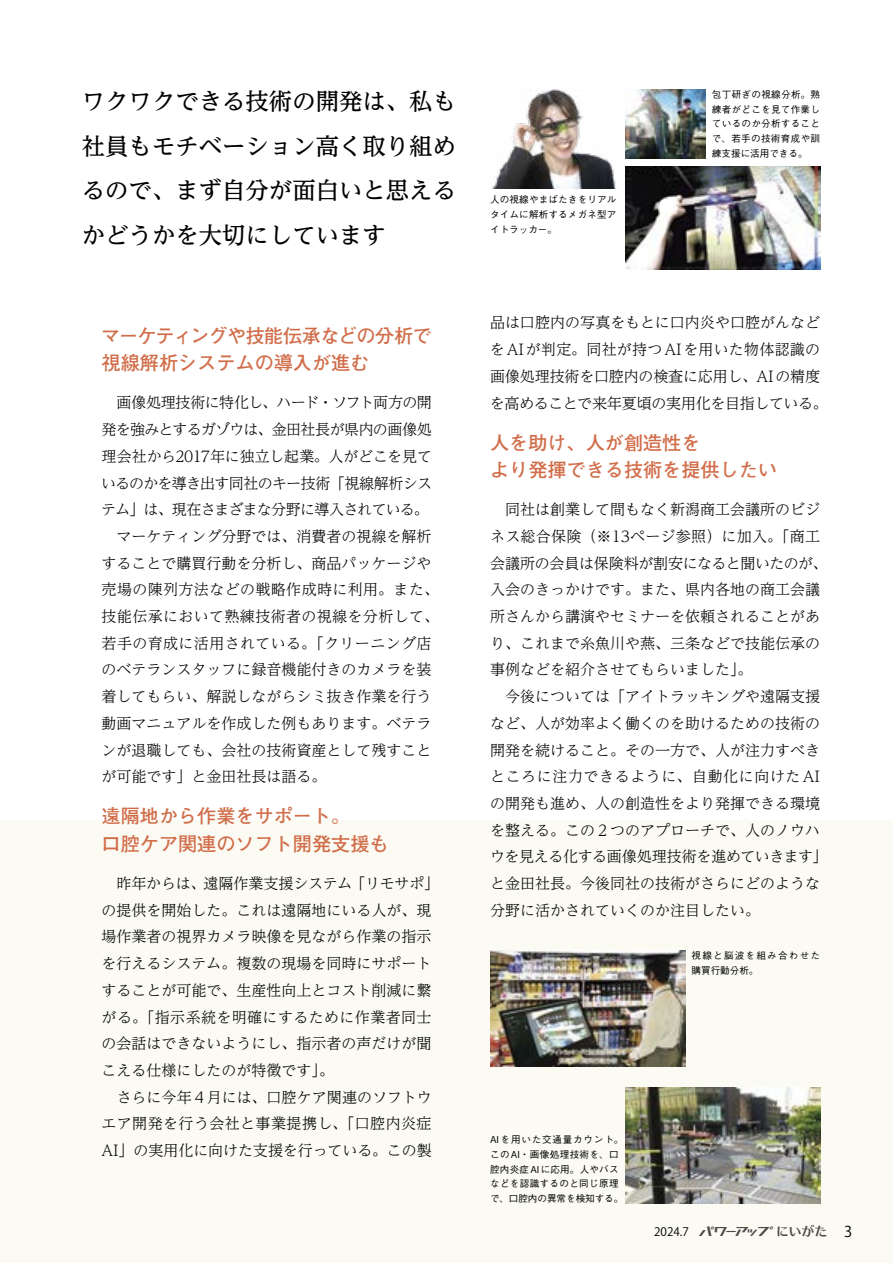
<style>
.page{position:relative;width:893px;height:1263px;background:#fff}
.page>*{position:absolute;margin:0;border:0;box-sizing:border-box;transform-origin:0 0}
.t1{font:500 23.4px/44.7px "UD Reimin Pr 6 N";color:#000;text-align:justify}
.t2{font:700 19.2px/27.6px "Futo Go B101 Pr 6 N";color:#d16d49}
.t3{font:300 15px/26.7px "UD Reimin Pr 6 N";color:#000}
.t4{font:11.7px "Koz Go Pr 6 N";color:#000}
.t5{font:500 9.6px/14.9px "Gothic BBB Pr 6 N";letter-spacing:.03em;color:#000;text-align:justify}
.t6{font:500 9.6px/14.9px "Gothic BBB Pr 6 N";letter-spacing:.13em;color:#000}
.s1{font-family:"Gau Font Kana 0816";font-size:12px;color:#4c4a4a}
.s2{font-family:"UD Typos 515 Std";font-size:12.75px;color:#4c4a4a}
.s3{font-size:14.85px}
</style>
<div class="page">
<div style="left:0;top:821px;width:893px;height:442px;background:#fbfaf3"></div>
<img style="left:490px;top:951px;width:195px;height:115px">
<img style="left:492px;top:90px;width:124px;height:98px">
<img style="left:625px;top:1088px;width:195px;height:115px">
<img style="left:625px;top:166px;width:195px;height:104px">
<img style="left:625px;top:90px;width:81px;height:68px">
<h1 class="t1" style="left:82px;top:78px;width:376px">ワクワクできる技術の開発は、私も社員もモチベーション高く取り組めるので、まず自分が面白いと思えるかどうかを大切にしています</h1>
<p class="t2" style="left:101px;top:321px;width:332px">マーケティングや技能伝承などの分析で視線解析システムの導入が進む</p>
<p class="t3" style="left:101px;top:389px;width:339px">　画像処理技術に特化し、ハード・ソフト両方の開発を強みとするガゾウは、金田社長が県内の画像処理会社から2017年に独立し起業。人がどこを見ているのかを導き出す同社のキー技術「視線解析システム」は、現在さまざまな分野に導入されている。　マーケティング分野では、消費者の視線を解析することで購買行動を分析し、商品パッケージや売場の陳列方法などの戦略作成時に利用。また、技能伝承において熟練技術者の視線を分析して、若手の育成に活用されている。「クリーニング店のベテランスタッフに録音機能付きのカメラを装着してもらい、解説しながらシミ抜き作業を行う動画マニュアルを作成した例もあります。ベテランが退職しても、会社の技術資産として残すことが可能です」と金田社長は語る。</p>
<p class="t2" style="left:102px;top:801px;width:289px">遠隔地から作業をサポート。<br>口腔ケア関連のソフト開発支援も</p>
<p class="t3" style="left:102px;top:869px;width:339px">　昨年からは、遠隔作業支援システム「リモサポ」の提供を開始した。これは遠隔地にいる人が、現場作業者の視界カメラ映像を見ながら作業の指示を行えるシステム。複数の現場を同時にサポートすることが可能で、生産性向上とコスト削減に繋がる。「指示系統を明確にするために作業者同士の会話はできないようにし、指示者の声だけが聞こえる仕様にしたのが特徴です」。<br>　さらに今年４月には、口腔ケア関連のソフトウエア開発を行う会社と事業提携し、「口腔内炎症<br>AI」の実用化に向けた支援を行っている。この製</p>
<p class="t5" style="left:490px;top:192px;width:128px">人の視線やまばたきをリアルタイムに解析するメガネ型アイトラッカー。</p>
<p class="t5" style="left:712px;top:86px;width:110px">包丁研ぎの視線分析。熟練者がどこを見て作業しているのか分析することで、若手の技術育成や訓練支援に活用できる。</p>
<p class="t3" style="left:490px;top:309px;width:339px">品は口腔内の写真をもとに口内炎や口腔がんなどをAIが判定。同社が持つAIを用いた物体認識の画像処理技術を口腔内の検査に応用し、AIの精度を高めることで来年夏頃の実用化を目指している。</p>
<p class="t2" style="left:490px;top:428px;width:289px">人を助け、人が創造性を<br>より発揮できる技術を提供したい</p>
<p class="t3" style="left:490px;top:496px;width:339px">　同社は創業して間もなく新潟商工会議所のビジネス総合保険（※13ページ参照）に加入。「商工会議所の会員は保険料が割安になると聞いたのが、入会のきっかけです。また、県内各地の商工会議所さんから講演やセミナーを依頼されることがあり、これまで糸魚川や燕、三条などで技能伝承の事例などを紹介させてもらいました」。<br>　今後については「アイトラッキングや遠隔支援など、人が効率よく働くのを助けるための技術の開発を続けること。その一方で、人が注力すべきところに注力できるように、自動化に向けたAIの開発も進め、人の創造性をより発揮できる環境を整える。この２つのアプローチで、人のノウハウを見える化する画像処理技術を進めていきます」と金田社長。今後同社の技術がさらにどのような分野に活かされていくのか注目したい。</p>
<p class="t6" style="left:691px;top:948px;width:130px">視線と脳波を組み合わせた購買行動分析。</p>
<p class="t5" style="left:490px;top:1131px;width:135px;text-align:left">AIを用いた交通量カウント。このAI・画像処理技術を、口腔内炎症AIに応用。人やバスなどを認識するのと同じ原理で、口腔内の異常を検知する。</p>
<p class="t4" style="left:654px;top:1225px;width:200px">2024.7 <span class="s1">I0¥3YK</span> <span class="s2">にいがた</span> <span class="s3">3</span></p>
</div>
